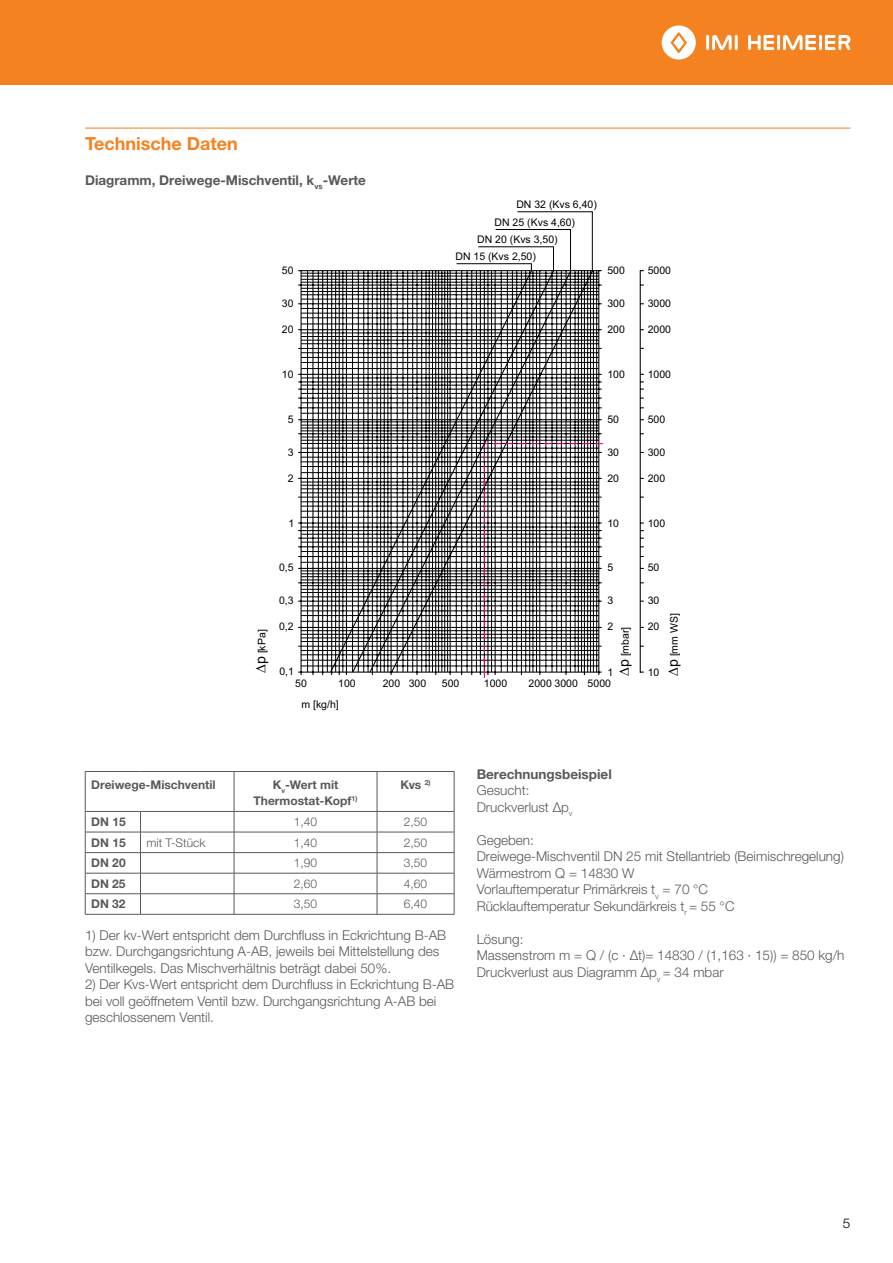
<style>
.page{position:relative;width:893px;height:1263px;background:#fff}
.page>*{position:absolute;margin:0;border:0;box-sizing:border-box;transform-origin:0 0}
.t1{font:700 18px "Helvetica Neue LTW1 G";color:#f58220}
.t2{font:300 13.5px/16.5px "Helvetica Neue LTW1 G";color:#58595b}
.t3{font:700 13.5px "Helvetica Neue LTW1 G";color:#58595b}
.t4{font:300 13.5px "Helvetica Neue LTW1 G";color:#000}
.t5{font:700 12px/16.5px "Helvetica Neue LTW1 G";color:#58595b;text-align:center}
.t6{font:300 12px "Helvetica Neue LTW1 G";color:#58595b}
.t7{font:10.5px "Arial";color:#000}
.s1{font-size:14.25px}
</style>
<div class="page">
<div style="left:0;top:0;width:893px;height:85px;background:#f58220"></div>
<hr style="left:706px;top:35px;width:3px;height:15px;background:#fff">
<hr style="left:735px;top:35px;width:3px;height:15px;background:#fff">
<svg style="left:712px;top:35px;width:20px;height:15px"></svg>
<svg style="left:662px;top:25px;width:34px;height:35px"></svg>
<hr style="left:777px;top:35px;width:3px;height:15px;background:#fff">
<svg style="left:748px;top:35px;width:26px;height:15px"></svg>
<hr style="left:819px;top:35px;width:3px;height:15px;background:#fff">
<svg style="left:783px;top:35px;width:33px;height:15px"></svg>
<svg style="left:825px;top:35px;width:25px;height:15px"></svg>
<hr style="left:85px;top:128px;width:765px;height:1px;background:#f58220">
<hr style="left:85px;top:771px;width:56px;height:1px;background:#58595b">
<hr style="left:85px;top:772px;width:1px;height:39px;background:#58595b">
<hr style="left:141px;top:771px;width:93px;height:1px;background:#58595b">
<hr style="left:234px;top:771px;width:143px;height:1px;background:#58595b">
<hr style="left:234px;top:772px;width:1px;height:39px;background:#58595b">
<hr style="left:377px;top:771px;width:77px;height:1px;background:#58595b">
<hr style="left:377px;top:772px;width:1px;height:39px;background:#58595b">
<hr style="left:454px;top:772px;width:1px;height:39px;background:#58595b">
<hr style="left:85px;top:832px;width:56px;height:1px;background:#58595b">
<hr style="left:141px;top:832px;width:93px;height:1px;background:#58595b">
<hr style="left:234px;top:832px;width:143px;height:1px;background:#58595b">
<hr style="left:377px;top:832px;width:77px;height:1px;background:#58595b">
<hr style="left:85px;top:852px;width:56px;height:1px;background:#58595b">
<hr style="left:141px;top:852px;width:93px;height:1px;background:#58595b">
<hr style="left:234px;top:852px;width:143px;height:1px;background:#58595b">
<hr style="left:377px;top:852px;width:77px;height:1px;background:#58595b">
<hr style="left:85px;top:873px;width:56px;height:1px;background:#58595b">
<hr style="left:141px;top:873px;width:93px;height:1px;background:#58595b">
<hr style="left:234px;top:873px;width:143px;height:1px;background:#58595b">
<hr style="left:377px;top:873px;width:77px;height:1px;background:#58595b">
<hr style="left:85px;top:893px;width:56px;height:1px;background:#58595b">
<svg style="left:85px;top:812px;width:1px;height:102px"></svg>
<hr style="left:141px;top:893px;width:93px;height:1px;background:#58595b">
<svg style="left:140px;top:812px;width:1px;height:102px"></svg>
<hr style="left:234px;top:893px;width:143px;height:1px;background:#58595b">
<svg style="left:234px;top:812px;width:1px;height:102px"></svg>
<hr style="left:377px;top:893px;width:77px;height:1px;background:#58595b">
<svg style="left:377px;top:812px;width:1px;height:102px"></svg>
<svg style="left:454px;top:811px;width:1px;height:103px"></svg>
<hr style="left:85px;top:914px;width:56px;height:1px;background:#58595b">
<hr style="left:141px;top:914px;width:93px;height:1px;background:#58595b">
<hr style="left:234px;top:914px;width:143px;height:1px;background:#58595b">
<hr style="left:377px;top:914px;width:77px;height:1px;background:#58595b">
<hr style="left:85px;top:811px;width:56px;height:1px;background:#58595b">
<hr style="left:141px;top:811px;width:93px;height:1px;background:#58595b">
<hr style="left:234px;top:811px;width:143px;height:1px;background:#58595b">
<hr style="left:377px;top:811px;width:77px;height:1px;background:#58595b">
<svg style="left:298px;top:270px;width:346px;height:405px"></svg>
<svg style="left:483px;top:443px;width:123px;height:235px"></svg>
<svg style="left:329px;top:270px;width:243px;height:404px"></svg>
<svg style="left:456px;top:211px;width:137px;height:60px"></svg>
<h1 class="t1" style="left:85px;top:132px;width:154px">Technische Daten</h1>
<p class="t3" style="left:85px;top:172px;width:283px">Diagramm, Dreiwege-Mischventil, k<sub>vs</sub>-Werte</p>
<p class="t7" style="left:516px;top:197px;width:82px">DN 32 (Kvs 6,40)</p>
<p class="t7" style="left:495px;top:215px;width:82px">DN 25 (Kvs 4,60)</p>
<p class="t7" style="left:477px;top:232px;width:82px">DN 20 (Kvs 3,50)</p>
<p class="t7" style="left:455px;top:249px;width:82px">DN 15 (Kvs 2,50)</p>
<p class="t7" style="left:282px;top:263px;width:13px">50</p>
<p class="t7" style="left:607px;top:263px;width:19px">500</p>
<p class="t7" style="left:648px;top:263px;width:25px">5000</p>
<p class="t7" style="left:282px;top:296px;width:13px">30</p>
<p class="t7" style="left:607px;top:296px;width:19px">300</p>
<p class="t7" style="left:648px;top:296px;width:25px">3000</p>
<p class="t7" style="left:282px;top:322px;width:13px">20</p>
<p class="t7" style="left:607px;top:322px;width:19px">200</p>
<p class="t7" style="left:648px;top:322px;width:25px">2000</p>
<p class="t7" style="left:282px;top:367px;width:13px">10</p>
<p class="t7" style="left:607px;top:367px;width:19px">100</p>
<p class="t7" style="left:648px;top:367px;width:25px">1000</p>
<p class="t7" style="left:288px;top:412px;width:7px">5</p>
<p class="t7" style="left:607px;top:412px;width:13px">50</p>
<p class="t7" style="left:648px;top:412px;width:19px">500</p>
<p class="t7" style="left:288px;top:445px;width:7px">3</p>
<p class="t7" style="left:607px;top:445px;width:13px">30</p>
<p class="t7" style="left:648px;top:445px;width:19px">300</p>
<p class="t7" style="left:288px;top:471px;width:7px">2</p>
<p class="t7" style="left:607px;top:471px;width:13px">20</p>
<p class="t7" style="left:648px;top:471px;width:19px">200</p>
<p class="t7" style="left:288px;top:516px;width:7px">1</p>
<p class="t7" style="left:607px;top:516px;width:13px">10</p>
<p class="t7" style="left:648px;top:516px;width:19px">100</p>
<p class="t7" style="left:279px;top:560px;width:16px">0,5</p>
<p class="t7" style="left:607px;top:560px;width:7px">5</p>
<p class="t7" style="left:648px;top:560px;width:13px">50</p>
<p class="t7" style="left:279px;top:593px;width:16px">0,3</p>
<p class="t7" style="left:607px;top:593px;width:7px">3</p>
<p class="t7" style="left:648px;top:593px;width:13px">30</p>
<p class="t7" style="left:607px;top:619px;width:7px">2</p>
<p class="t7" style="left:279px;top:619px;width:16px">0,2</p>
<p class="t7" style="left:254px;top:673px;width:45px;rotate:-90deg"><span class="s1">∆p</span> [kPa]</p>
<p class="t7" style="left:618px;top:676px;width:51px;rotate:-90deg"><span class="s1">∆p</span> [mbar]</p>
<p class="t7" style="left:279px;top:664px;width:16px">0,1</p>
<p class="t7" style="left:607px;top:665px;width:7px">1</p>
<p class="t7" style="left:648px;top:619px;width:13px">20</p>
<p class="t7" style="left:648px;top:665px;width:13px">10</p>
<p class="t7" style="left:667px;top:676px;width:64px;rotate:-90deg"><span class="s1">∆p</span> [mm WS]</p>
<p class="t7" style="left:295px;top:676px;width:13px">50</p>
<p class="t7" style="left:338px;top:676px;width:19px">100</p>
<p class="t7" style="left:383px;top:676px;width:45px">200 300</p>
<p class="t7" style="left:442px;top:676px;width:19px">500</p>
<p class="t7" style="left:484px;top:676px;width:25px">1000</p>
<p class="t7" style="left:529px;top:676px;width:84px">2000 3000 5000</p>
<p class="t7" style="left:301px;top:697px;width:39px">m [kg/h]</p>
<p class="t5" style="left:91px;top:776px;width:126px">Dreiwege-Mischventil</p>
<p class="t5" style="left:254px;top:776px;width:105px">K<sub>v</sub>-Wert mit<br>Thermostat-Kopf<sup>1)</sup></p>
<p class="t5" style="left:401px;top:776px;width:32px">Kvs <sup>2)</sup></p>
<p class="t5" style="left:91px;top:813px;width:36px">DN 15</p>
<p class="t6" style="left:294px;top:814px;width:25px">1,40</p>
<p class="t6" style="left:404px;top:814px;width:25px">2,50</p>
<p class="t5" style="left:91px;top:834px;width:36px">DN 15</p>
<p class="t6" style="left:146px;top:835px;width:60px">mit T-Stück</p>
<p class="t6" style="left:294px;top:835px;width:25px">1,40</p>
<p class="t6" style="left:404px;top:835px;width:25px">2,50</p>
<p class="t5" style="left:91px;top:854px;width:36px">DN 20</p>
<p class="t6" style="left:294px;top:855px;width:25px">1,90</p>
<p class="t6" style="left:404px;top:855px;width:25px">3,50</p>
<p class="t5" style="left:91px;top:875px;width:36px">DN 25</p>
<p class="t6" style="left:294px;top:876px;width:25px">2,60</p>
<p class="t6" style="left:404px;top:876px;width:25px">4,60</p>
<p class="t5" style="left:91px;top:896px;width:36px">DN 32</p>
<p class="t6" style="left:294px;top:897px;width:25px">3,50</p>
<p class="t6" style="left:404px;top:897px;width:25px">6,40</p>
<p class="t2" style="left:85px;top:926px;width:363px">1) Der kv-Wert entspricht dem Durchfluss in Eckrichtung B-AB bzw. Durchgangsrichtung A-AB, jeweils bei Mittelstellung des<br>Ventilkegels. Das Mischverhältnis beträgt dabei 50%.</p>
<p class="t2" style="left:85px;top:976px;width:371px">2) Der Kvs-Wert entspricht dem Durchfluss in Eckrichtung B-AB bei voll geöffnetem Ventil bzw. Durchgangsrichtung A-AB bei geschlossenem Ventil.</p>
<p class="t3" style="left:477px;top:766px;width:137px">Berechnungsbeispiel</p>
<p class="t2" style="left:477px;top:782px;width:97px">Gesucht:<br>Druckverlust Δp<sub>v</sub></p>
<p class="t2" style="left:477px;top:832px;width:369px">Gegeben:<br>Dreiwege-Mischventil DN 25 mit Stellantrieb (Beimischregelung)<br>Wärmestrom Q = 14830 W<br>Vorlauftemperatur Primärkreis t<sub>v</sub> = 70 °C<br>Rücklauftemperatur Sekundärkreis t<sub>r</sub> = 55 °C</p>
<p class="t2" style="left:477px;top:931px;width:369px">Lösung:<br>Massenstrom m = Q / (c · Δt)= 14830 / (1,163 · 15)) = 850 kg/h<br>Druckverlust aus Diagramm Δp<sub>v</sub> = 34 mbar</p>
<p class="t4" style="left:843px;top:1215px;width:9px">5</p>
</div>
